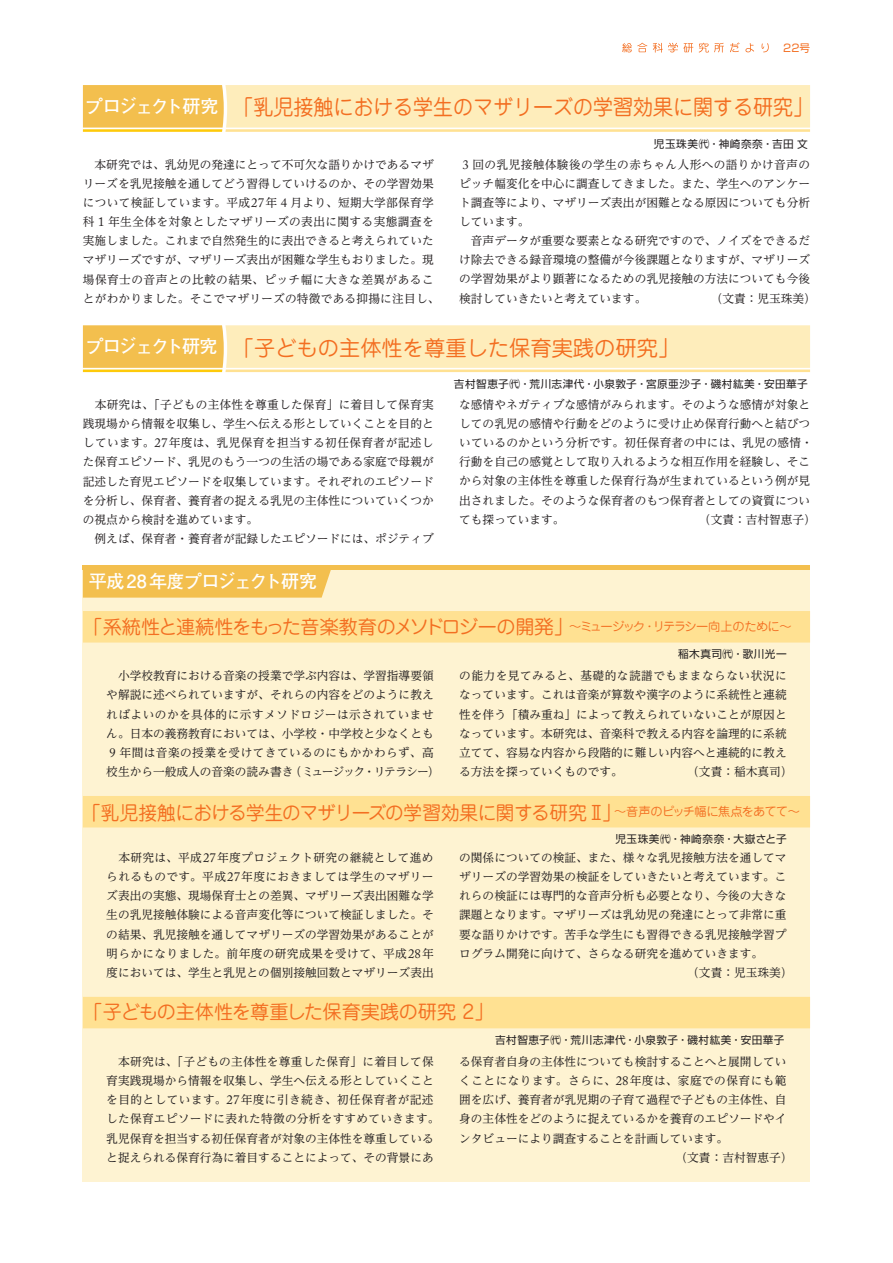
<style>
.page{position:relative;width:893px;height:1263px;background:#fff}
.page>*{position:absolute;margin:0;border:0;box-sizing:border-box;transform-origin:0 0}
.t1{font:21.3px "Jun 201 Pro";color:#f36e21;scale:.94 1}
.t2{font:21.3px "Jun 201 Pro";color:#f36e21}
.t3{font:19.2px "Jun 201 Pro";letter-spacing:-.02em;color:#f36e21}
.t4{font:700 18px "Futo Go B101 Pr 5";letter-spacing:-.03em;color:#fff}
.t5{font:11.7px/19.2px "UD Reimin Pro";color:#231f20}
.t6{font:11.7px "UD Reimin Pro";letter-spacing:.04em;color:#231f20}
.t7{font:10.65px "Shin Go Pr 5";letter-spacing:.045em;color:#231f20}
.t8{font:10.65px "Shin Go Pr 5";color:#f36e21}
.s1{font-family:"Futo Go B101 Pr 5";font-weight:700;font-size:18px;color:#fff}
.s2{font-family:"Adobe Caslon Pro";font-size:12.9px}
.s3{font-family:"Caslon 00";font-size:12.9px}
.s4{font-size:12.15px}
</style>
<div class="page">
<svg style="left:622px;top:43px;width:147px;height:10px"></svg>
<div style="left:83px;top:566px;width:727px;height:616px;background:#fef3d2"></div>
<hr style="left:83px;top:566px;width:727px;height:4px;background:#f3bf4e">
<div style="left:83px;top:570px;width:248px;height:28px;background:#f3bf4e"></div>
<svg style="left:83px;top:85px;width:727px;height:47px;background:#fce4a7"></svg>
<svg style="left:83px;top:325px;width:727px;height:47px;background:#fce4a7"></svg>
<div style="left:83px;top:611px;width:727px;height:31px;background:#ffe192"></div>
<div style="left:83px;top:796px;width:727px;height:31px;background:#ffe192"></div>
<div style="left:83px;top:997px;width:727px;height:31px;background:#ffe192"></div>
<p class="t8" style="left:783px;top:39px;width:28px">22号</p>
<h1 class="t1" style="left:85px;top:90px;width:776px"><span class="s1">プロジェクト研究</span> 「乳児接触における学生のマザリーズの学習効果に関する研究」</h1>
<p class="t7" style="left:654px;top:135px;width:155px">児玉珠美㈹・神崎奈奈・吉田 文</p>
<p class="t5" style="left:83px;top:154px;width:358px">　本研究では、乳幼児の発達にとって不可欠な語りかけであるマザリーズを乳児接触を通してどう習得していけるのか、その学習効果について検証しています。平成<span class="s2">27</span>年<span class="s3">４</span>月より、短期大学部保育学科<span class="s3">１</span>年生全体を対象としたマザリーズの表出に関する実態調査を実施しました。これまで自然発生的に表出できると考えられていたマザリーズですが、マザリーズ表出が困難な学生もおりました。現場保育士の音声との比較の結果、ピッチ幅に大きな差異があることがわかりました。そこでマザリーズの特徴である抑揚に注目し、</p>
<p class="t5" style="left:459px;top:154px;width:352px"><span class="s3">３</span>回の乳児接触体験後の学生の赤ちゃん人形への語りかけ音声のピッチ幅変化を中心に調査してきました。また、学生へのアンケート調査等により、マザリーズ表出が困難となる原因についても分析しています。<br>　音声データが重要な要素となる研究ですので、ノイズをできるだけ除去できる録音環境の整備が今後課題となりますが、マザリーズの学習効果がより顕著になるための乳児接触の方法についても今後検討していきたいと考えています。</p>
<p class="t5" style="left:711px;top:288px;width:107px">（文責：児玉珠美）</p>
<h1 class="t2" style="left:86px;top:331px;width:595px"><span class="s1">プロジェクト研究</span> 「子どもの主体性を尊重した保育実践の研究」</h1>
<p class="t7" style="left:454px;top:375px;width:355px">吉村智恵子㈹・荒川志津代・小泉敦子・宮原亜沙子・磯村紘美・安田華子</p>
<p class="t5" style="left:83px;top:395px;width:352px">　本研究は、「子どもの主体性を尊重した保育」に着目して保育実践現場から情報を収集し、学生へ伝える形としていくことを目的としています。<span class="s2">27</span>年度は、乳児保育を担当する初任保育者が記述した保育エピソード、乳児のもう一つの生活の場である家庭で母親が記述した育児エピソードを収集しています。それぞれのエピソードを分析し、保育者、養育者の捉える乳児の主体性についていくつかの視点から検討を進めています。<br>　例えば、保育者・養育者が記録したエピソードには、ポジティブ</p>
<p class="t5" style="left:459px;top:395px;width:355px">な感情やネガティブな感情がみられます。そのような感情が対象としての乳児の感情や行動をどのように受け止め保育行動へと結びついているのかという分析です。初任保育者の中には、乳児の感情・行動を自己の感覚として取り入れるような相互作用を経験し、そこから対象の主体性を尊重した保育行為が生まれているという例が見出されました。そのような保育者のもつ保育者としての資質についても探っています。</p>
<p class="t5" style="left:699px;top:509px;width:118px">（文責：吉村智恵子）</p>
<h3 class="t4" style="left:89px;top:567px;width:230px">平成28年度プロジェクト研究</h3>
<h2 class="t3" style="left:84px;top:611px;width:708px">「系統性と連続性をもった音楽教育のメソドロジーの開発」<span class="s4">〜ミュージック・リテラシー向上のために〜</span></h2>
<p class="t7" style="left:678px;top:645px;width:110px">稲木真司㈹・歌川光一</p>
<p class="t5" style="left:106px;top:666px;width:335px">　小学校教育における音楽の授業で学ぶ内容は、学習指導要領や解説に述べられていますが、それらの内容をどのように教えればよいのかを具体的に示すメソドロジーは示されていません。日本の義務教育においては、小学校・中学校と少なくとも<span class="s3">９</span>年間は音楽の授業を受けてきているのにもかかわらず、高校生から一般成人の音楽の読み書き（ミュージック・リテラシー）</p>
<p class="t5" style="left:459px;top:666px;width:329px;text-align:justify">の能力を見てみると、基礎的な読譜でもままならない状況になっています。これは音楽が算数や漢字のように系統性と連続性を伴う「積み重ね」によって教えられていないことが原因となっています。本研究は、音楽科で教える内容を論理的に系統立てて、容易な内容から段階的に難しい内容へと連続的に教える方法を探っていくものです。</p>
<p class="t5" style="left:687px;top:761px;width:107px">（文責：稲木真司）</p>
<h2 class="t3" style="left:82px;top:797px;width:718px">「乳児接触における学生のマザリーズの学習効果に関する研究Ⅱ」<sup>〜音声のピッチ幅に焦点をあてて〜</sup></h2>
<p class="t7" style="left:615px;top:830px;width:173px">児玉珠美㈹・神崎奈奈・大嶽さと子</p>
<p class="t5" style="left:106px;top:848px;width:329px;text-align:justify">　本研究は、平成<span class="s2">27</span>年度プロジェクト研究の継続として進められるものです。平成<span class="s2">27</span>年度におきましては学生のマザリーズ表出の実態、現場保育士との差異、マザリーズ表出困難な学生の乳児接触体験による音声変化等について検証しました。その結果、乳児接触を通してマザリーズの学習効果があることが明らかになりました。前年度の研究成果を受けて、平成<span class="s2">28</span>年度においては、学生と乳児との個別接触回数とマザリーズ表出</p>
<p class="t5" style="left:459px;top:848px;width:329px">の関係についての検証、また、様々な乳児接触方法を通してマ</p>
<p class="t5" style="left:459px;top:867px;width:329px">ザリーズの学習効果の検証をしていきたいと考えています。こ</p>
<p class="t5" style="left:459px;top:886px;width:329px">れらの検証には専門的な音声分析も必要となり、今後の大きな</p>
<p class="t5" style="left:459px;top:905px;width:329px">課題となります。マザリーズは乳幼児の発達にとって非常に重</p>
<p class="t5" style="left:459px;top:924px;width:329px">要な語りかけです。苦手な学生にも習得できる乳児接触学習プ</p>
<p class="t5" style="left:459px;top:943px;width:306px">ログラム開発に向けて、さらなる研究を進めていきます。</p>
<p class="t5" style="left:687px;top:962px;width:107px">（文責：児玉珠美）</p>
<h2 class="t3" style="left:84px;top:997px;width:412px">「子どもの主体性を尊重した保育実践の研究 2」</h2>
<p class="t7" style="left:495px;top:1031px;width:291px">吉村智恵子㈹・荒川志津代・小泉敦子・磯村紘美・安田華子</p>
<p class="t5" style="left:106px;top:1052px;width:335px">　本研究は、「子どもの主体性を尊重した保育」に着目して保育実践現場から情報を収集し、学生へ伝える形としていくことを目的としています。<span class="s2">27</span>年度に引き続き、初任保育者が記述した保育エピソードに表れた特徴の分析をすすめていきます。乳児保育を担当する初任保育者が対象の主体性を尊重していると捉えられる保育行為に着目することによって、その背景にあ</p>
<p class="t5" style="left:459px;top:1052px;width:329px">る保育者自身の主体性についても検討することへと展開してい</p>
<p class="t6" style="left:459px;top:1071px;width:329px">くことになります。さらに、<span class="s2">28</span>年度は、家庭での保育にも範</p>
<p class="t5" style="left:459px;top:1090px;width:329px">囲を広げ、養育者が乳児期の子育て過程で子どもの主体性、自</p>
<p class="t5" style="left:459px;top:1109px;width:329px">身の主体性をどのように捉えているかを養育のエピソードやイ</p>
<p class="t5" style="left:459px;top:1128px;width:270px">ンタビューにより調査することを計画しています。</p>
<p class="t5" style="left:676px;top:1147px;width:118px">（文責：吉村智恵子）</p>
</div>
